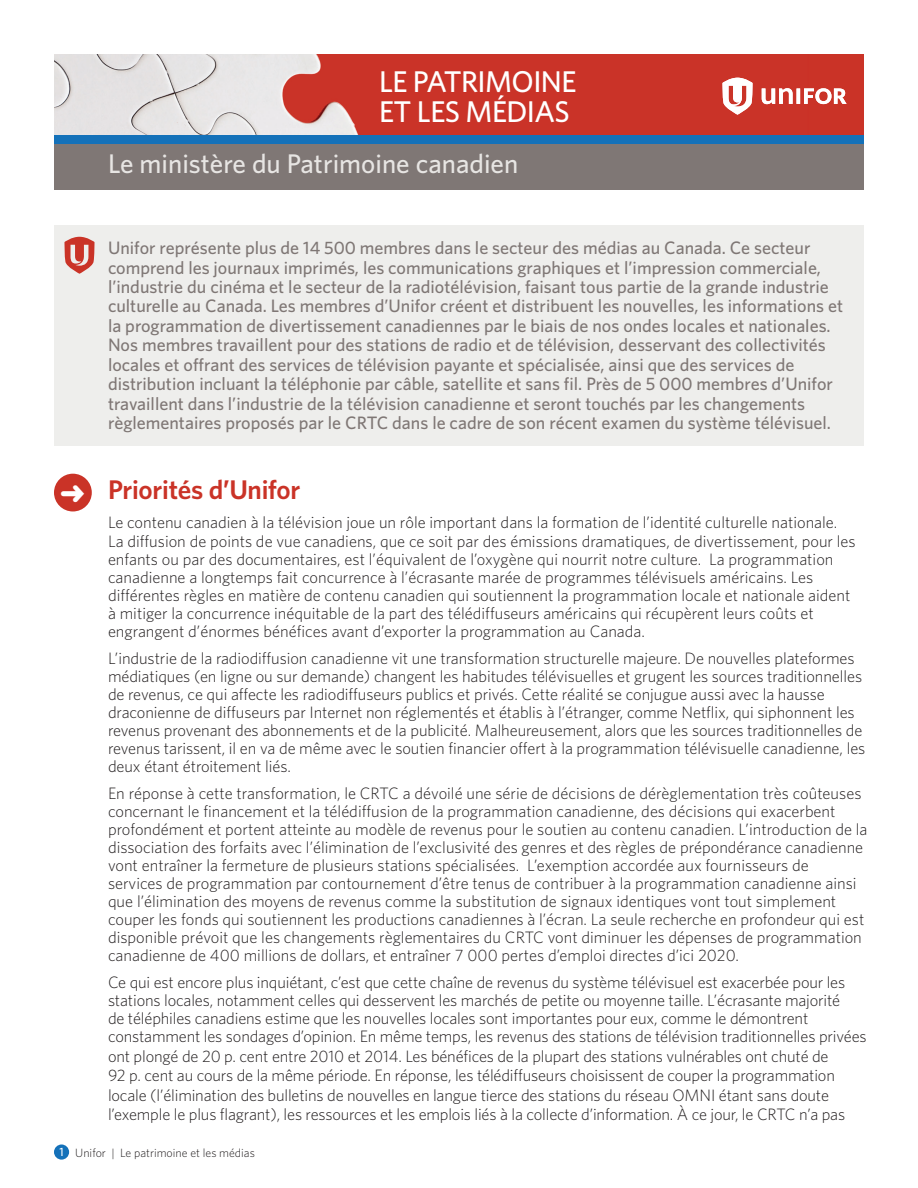
<style>
.page{position:relative;width:918px;height:1188px;background:#fff}
.page>*{position:absolute;margin:0;border:0;box-sizing:border-box;transform-origin:0 0}
.t1{font:500 30px/30px "Whitney";letter-spacing:-.02em;color:#fff}
.t2{font:500 27px "Whitney";color:#e7e5e3}
.t3{font:600 27px "Whitney";letter-spacing:-.01em;color:#ca3327}
.t4{font:500 18px/19.5px "Whitney";color:#7f7775}
.t5{font:300 16.5px/18px "Whitney";letter-spacing:-.005em;color:#231f20}
.t6{font:300 12px "Whitney";color:#231f20}
.s1{font-weight:500;color:#fff}
.s2{font-size:11.7px}
</style>
<div class="page">
<div style="left:54px;top:136px;width:810px;height:54px;background:#7f7775"></div>
<div style="left:54px;top:54px;width:810px;height:81px;background:#ca3327"></div>
<img style="left:54px;top:54px;width:747px;height:81px">
<div style="left:54px;top:1144px;width:15px;height:16px;background:#1471b9;border-radius:50%"></div>
<div style="left:54px;top:135px;width:810px;height:9px;background:#1471b9"></div>
<div style="left:54px;top:225px;width:810px;height:221px;background:#eeeeec"></div>
<svg style="left:722px;top:78px;width:31px;height:37px"></svg>
<svg style="left:762px;top:88px;width:31px;height:16px"></svg>
<svg style="left:804px;top:88px;width:43px;height:16px"></svg>
<hr style="left:797px;top:88px;width:3px;height:16px;background:#fff">
<svg style="left:64px;top:237px;width:31px;height:37px"></svg>
<div style="left:54px;top:474px;width:38px;height:37px;background:#ca3327;border-radius:50%"></div>
<h1 class="t1" style="left:379px;top:66px;width:199px">LE PATRIMOINE<br>ET LES MÉDIAS</h1>
<h2 class="t2" style="left:108px;top:148px;width:412px">Le ministère du Patrimoine canadien</h2>
<p class="t4" style="left:108px;top:238px;width:737px">Unifor représente plus de 14 500 membres dans le secteur des médias au Canada. Ce secteur comprend les journaux imprimés, les communications graphiques et l’impression commerciale, l’industrie du cinéma et le secteur de la radiotélévision, faisant tous partie de la grande industrie culturelle au Canada. Les membres d’Unifor créent et distribuent les nouvelles, les informations et la programmation de divertissement canadiennes par le biais de nos ondes locales et nationales.<br>Nos membres travaillent pour des stations de radio et de télévision, desservant des collectivités locales et offrant des services de télévision payante et spécialisée, ainsi que des services de distribution incluant la téléphonie par câble, satellite et sans fil. Près de 5 000 membres d’Unifor travaillent dans l’industrie de la télévision canadienne et seront touchés par les changements règlementaires proposés par le CRTC dans le cadre de son récent examen du système télévisuel.</p>
<h2 class="t3" style="left:108px;top:473px;width:194px">Priorités d’Unifor</h2>
<p class="t5" style="left:108px;top:512px;width:749px;line-height:19.5px">Le contenu canadien à la télévision joue un rôle important dans la formation de l’identité culturelle nationale.<br>La diffusion de points de vue canadiens, que ce soit par des émissions dramatiques, de divertissement, pour les</p>
<p class="t5" style="left:108px;top:550px;width:744px">enfants ou par des documentaires, est l’équivalent de l’oxygène qui nourrit notre culture. La programmation canadienne a longtemps fait concurrence à l’écrasante marée de programmes télévisuels américains. Les différentes règles en matière de contenu canadien qui soutiennent la programmation locale et nationale aident à mitiger la concurrence inéquitable de la part des télédiffuseurs américains qui récupèrent leurs coûts et engrangent d’énormes bénéfices avant d’exporter la programmation au Canada.</p>
<p class="t5" style="left:108px;top:649px;width:759px">L’industrie de la radiodiffusion canadienne vit une transformation structurelle majeure. De nouvelles plateformes médiatiques (en ligne ou sur demande) changent les habitudes télévisuelles et grugent les sources traditionnelles de revenus, ce qui affecte les radiodiffuseurs publics et privés. Cette réalité se conjugue aussi avec la hausse draconienne de diffuseurs par Internet non réglementés et établis à l’étranger, comme Netflix, qui siphonnent les revenus provenant des abonnements et de la publicité. Malheureusement, alors que les sources traditionnelles de revenus tarissent, il en va de même avec le soutien financier offert à la programmation télévisuelle canadienne, les deux étant étroitement liés.</p>
<p class="t5" style="left:108px;top:784px;width:761px">En réponse à cette transformation, le CRTC a dévoilé une série de décisions de dérèglementation très coûteuses concernant le financement et la télédiffusion de la programmation canadienne, des décisions qui exacerbent profondément et portent atteinte au modèle de revenus pour le soutien au contenu canadien. L’introduction de la dissociation des forfaits avec l’élimination de l’exclusivité des genres et des règles de prépondérance canadienne vont entraîner la fermeture de plusieurs stations spécialisées. L’exemption accordée aux fournisseurs de services de programmation par contournement d’être tenus de contribuer à la programmation canadienne ainsi que l’élimination des moyens de revenus comme la substitution de signaux identiques vont tout simplement couper les fonds qui soutiennent les productions canadiennes à l’écran. La seule recherche en profondeur qui est disponible prévoit que les changements règlementaires du CRTC vont diminuer les dépenses de programmation canadienne de 400 millions de dollars, et entraîner 7 000 pertes d’emploi directes d’ici 2020.</p>
<p class="t5" style="left:108px;top:973px;width:760px">Ce qui est encore plus inquiétant, c’est que cette chaîne de revenus du système télévisuel est exacerbée pour les stations locales, notamment celles qui desservent les marchés de petite ou moyenne taille. L’écrasante majorité<br>de téléphiles canadiens estime que les nouvelles locales sont importantes pour eux, comme le démontrent constamment les sondages d’opinion. En même temps, les revenus des stations de télévision traditionnelles privées</p>
<p class="t5" style="left:108px;top:1046px;width:739px;line-height:19.5px">ont plongé de 20 p. cent entre 2010 et 2014. Les bénéfices de la plupart des stations vulnérables ont chuté de 92 p. cent au cours de la même période. En réponse, les télédiffuseurs choisissent de couper la programmation locale (l’élimination des bulletins de nouvelles en langue tierce des stations du réseau OMNI étant sans doute l’exemple le plus flagrant), les ressources et les emplois liés à la collecte d’information. À ce jour, le CRTC n’a pas</p>
<p class="t6" style="left:59px;top:1146px;width:197px"><span class="s1">1</span> Unifor <span class="s2">|</span> Le patrimoine et les médias</p>
</div>
